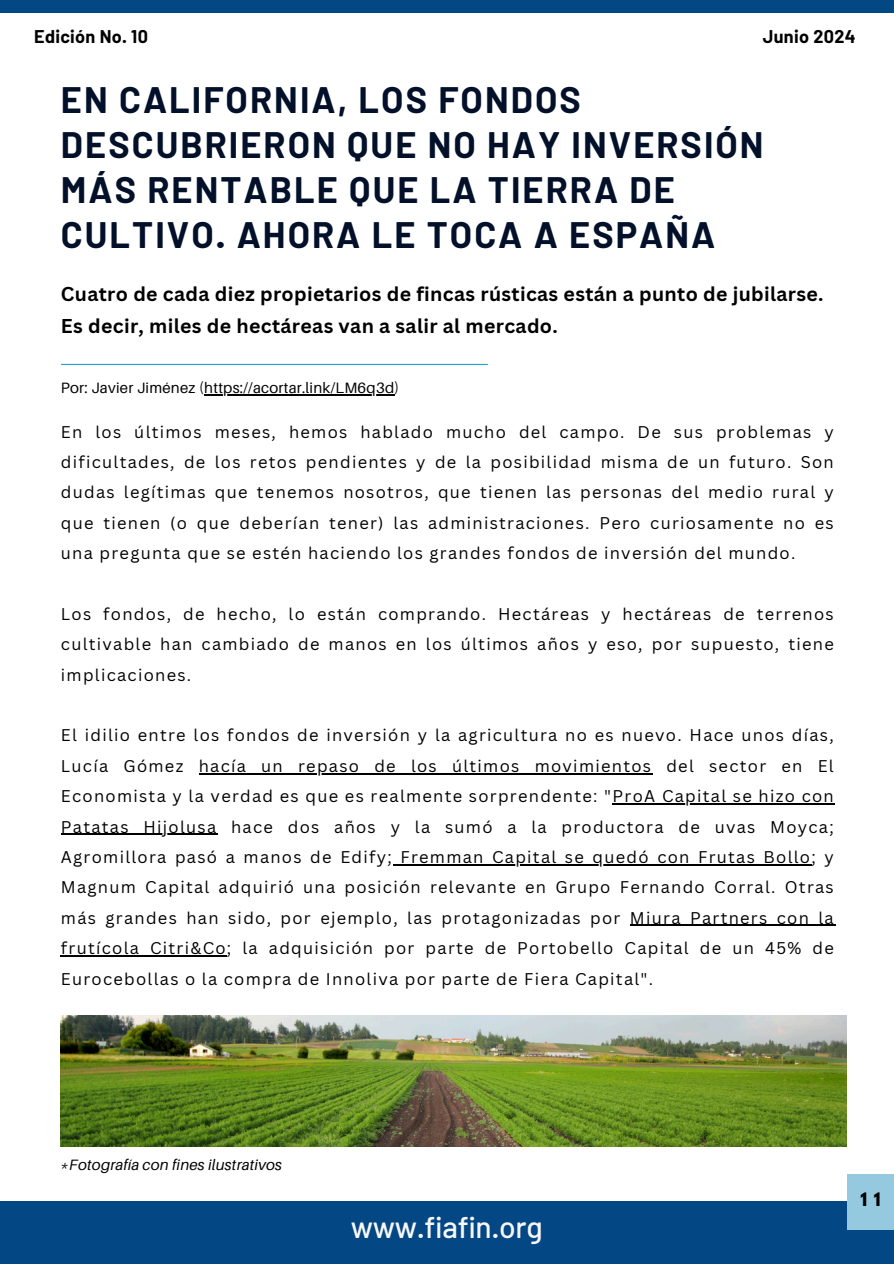
<style>
.page{position:relative;width:894px;height:1264px;background:#fff}
.page>*{position:absolute;margin:0;border:0;box-sizing:border-box;transform-origin:0 0}
.t1{font:700 36px/45px "Barlow";letter-spacing:.055em;color:#021029}
.t2{font:500 30px "Barlow";letter-spacing:-.01em;color:#f7f7f7}
.t3{font:700 19.5px/31.5px "Canva Sans";letter-spacing:.015em;color:#000}
.t4{font:700 18px "Barlow";letter-spacing:.015em;color:#000}
.t5{font:16.5px/30.3px "Canva Sans";letter-spacing:.075em;color:#000;text-align:justify}
.t6{font:700 16.5px "League Spartan";color:#000}
.t7{font:15px "Aileron";letter-spacing:.015em;color:#000}
.t8{font:italic 15px "Aileron";letter-spacing:.015em;color:#000}
</style>
<div class="page">
<hr style="left:61px;top:364px;width:426px;height:1px;background:#19a8d6">
<div style="left:0;top:1200px;width:893px;height:63px;background:#034785"></div>
<div style="left:0;top:0;width:893px;height:12px;background:#034785"></div>
<div style="left:846px;top:1174px;width:47px;height:55px;background:#94c9e0"></div>
<hr style="left:199px;top:773px;width:453px;height:1px;background:#000">
<hr style="left:612px;top:803px;width:222px;height:1px;background:#000">
<hr style="left:61px;top:833px;width:156px;height:1px;background:#000">
<hr style="left:393px;top:864px;width:418px;height:1px;background:#000">
<hr style="left:629px;top:924px;width:205px;height:2px;background:#000">
<hr style="left:61px;top:955px;width:166px;height:1px;background:#000">
<img style="left:61px;top:1015px;width:785px;height:131px">
<hr style="left:204px;top:394px;width:190px;height:1px;background:#000">
<h2 class="t4" style="left:34px;top:25px;width:115px">Edición No. 10</h2>
<p class="t4" style="left:762px;top:25px;width:94px">Junio 2024</p>
<h3 class="t1" style="left:61px;top:76px;width:704px">EN CALIFORNIA, LOS FONDOS<br>DESCUBRIERON QUE NO HAY INVERSIÓN<br>MÁS RENTABLE QUE LA TIERRA DE<br>CULTIVO. AHORA LE TOCA A ESPAÑA</h3>
<h3 class="t3" style="left:61px;top:278px;width:764px">Cuatro de cada diez propietarios de fincas rústicas están a punto de jubilarse.<br>Es decir, miles de hectáreas van a salir al mercado.</h3>
<p class="t7" style="left:61px;top:378px;width:340px">Por: Javier Jiménez (https://acortar.link/LM6q3d)</p>
<p class="t5" style="left:61px;top:416px;width:774px">En los últimos meses, hemos hablado mucho del campo. De sus problemas y dificultades, de los retos pendientes y de la posibilidad misma de un futuro. Son dudas legítimas que tenemos nosotros, que tienen las personas del medio rural y que tienen (o que deberían tener) las administraciones. Pero curiosamente no es una pregunta que se estén haciendo los grandes fondos de inversión del mundo.</p>
<p class="t5" style="left:61px;top:598px;width:774px">Los fondos, de hecho, lo están comprando. Hectáreas y hectáreas de terrenos cultivable han cambiado de manos en los últimos años y eso, por supuesto, tiene implicaciones.</p>
<p class="t5" style="left:61px;top:720px;width:774px">El idilio entre los fondos de inversión y la agricultura no es nuevo. Hace unos días,<br>Lucía Gómez</p>
<p class="t5" style="left:61px;top:750px;width:774px;text-align:right">hacía un repaso de los últimos movimientos del sector en El<br>Economista y la verdad es que es realmente sorprendente: "ProA Capital se hizo con</p>
<p class="t5" style="left:61px;top:811px;width:774px">Patatas Hijolusa hace dos años y la sumó a la productora de uvas Moyca;<br>Agromillora pasó a manos de Edify;</p>
<p class="t5" style="left:61px;top:841px;width:774px;text-indent:339px">Fremman Capital se quedó con Frutas Bollo; y Magnum Capital adquirió una posición relevante en Grupo Fernando Corral. Otras más grandes han sido, por ejemplo, las protagonizadas por Miura Partners con la frutícola Citri&amp;Co; la adquisición por parte de Portobello Capital de un 45% de Eurocebollas o la compra de Innoliva por parte de Fiera Capital".</p>
<p class="t8" style="left:61px;top:1155px;width:222px">*Fotografía con fines ilustrativos</p>
<h1 class="t2" style="left:351px;top:1207px;width:193px">www.fiafin.org</h1>
<h3 class="t6" style="left:860px;top:1190px;width:21px">1 1</h3>
</div>
